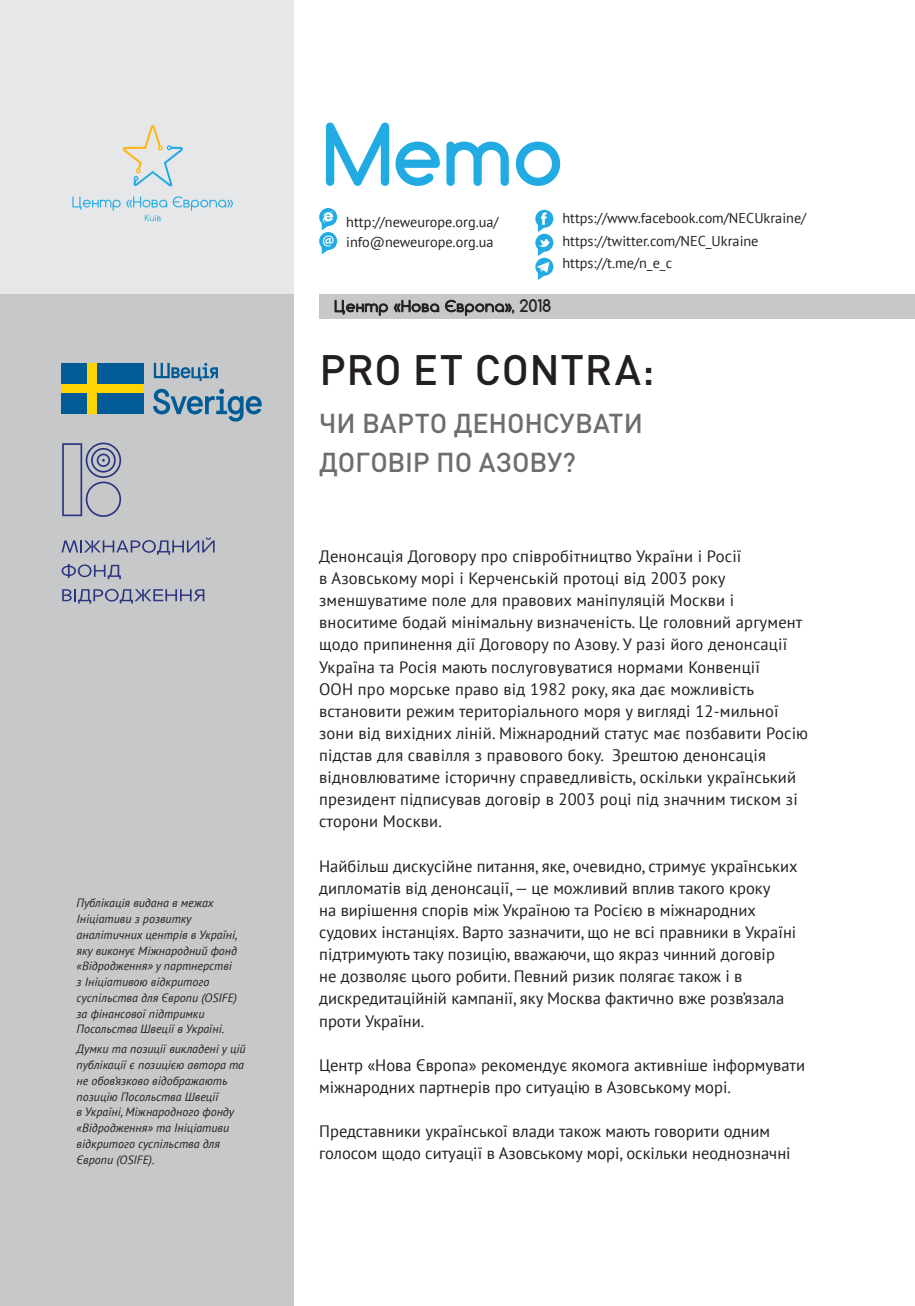
<style>
.page{position:relative;width:915px;height:1306px;background:#fff}
.page>*{position:absolute;margin:0;border:0;box-sizing:border-box;transform-origin:0 0}
.t1{font:700 81px "Comfortaa";color:#22abe2}
.Заголовок{font:500 42px "DIN Pro";letter-spacing:.015em;color:#231f20}
.Подгаз_серый{font:500 27px/39px "DIN Pro";letter-spacing:-.005em;color:#6c6d70}
.основной_текст{font:16.5px/22px "PT Sans";color:#231f20}
.t2{font:700 16.5px "Comfortaa";color:#231f20}
.основной_текст-2{font:14.25px "PT Sans";color:#231f20}
.footnote_text{font:italic 12px/15.8px "PT Sans";color:#231f20}
</style>
<div class="page">
<div style="left:0;top:0;width:293px;height:319px;background:#e6e7e9"></div>
<div style="left:319px;top:294px;width:595px;height:24px;background:#c7c8ca"></div>
<svg style="left:319px;top:208px;width:18px;height:46px"></svg>
<svg style="left:334px;top:300px;width:105px;height:16px"></svg>
<svg style="left:445px;top:300px;width:66px;height:16px"></svg>
<div style="left:0;top:294px;width:293px;height:1011px;background:#c7c8ca"></div>
<svg style="left:122px;top:124px;width:61px;height:63px"></svg>
<svg style="left:72px;top:196px;width:95px;height:25px"></svg>
<svg style="left:173px;top:196px;width:60px;height:15px"></svg>
<svg style="left:535px;top:210px;width:18px;height:70px"></svg>
<svg style="left:153px;top:389px;width:109px;height:32px"></svg>
<svg style="left:61px;top:363px;width:82px;height:51px"></svg>
<div style="left:61px;top:363px;width:26px;height:20px;background:#005b97"></div>
<div style="left:97px;top:363px;width:46px;height:20px;background:#005b97"></div>
<div style="left:61px;top:393px;width:26px;height:21px;background:#005b97"></div>
<div style="left:97px;top:393px;width:46px;height:21px;background:#005b97"></div>
<svg style="left:154px;top:363px;width:64px;height:18px"></svg>
<svg style="left:61px;top:537px;width:153px;height:18px"></svg>
<svg style="left:61px;top:564px;width:60px;height:15px"></svg>
<svg style="left:62px;top:589px;width:142px;height:14px"></svg>
<svg style="left:62px;top:442px;width:59px;height:75px"></svg>
<p class="footnote_text" style="left:77px;top:895px;width:162px">Публікація видана в межах<br>Ініціативи з розвитку аналітичних центрів в Україні, яку виконує Міжнародний фонд «Відродження» у партнерстві з Ініціативою відкритого суспільства для Європи (OSIFE) за фінансової підтримки<br>Посольства Швеції в Україні.</p>
<p class="footnote_text" style="left:77px;top:1041px;width:170px">Думки та позиції викладені у цій публікації є позицією автора та не обов’язково відображають позицію Посольства Швеції<br>в Україні, Міжнародного фонду «Відродження» та Ініціативи відкритого суспільства для<br>Європи (OSIFE).</p>
<p class="t1" style="left:322px;top:104px;width:242px">Memo</p>
<p class="основной_текст-2" style="left:346px;top:213px;width:154px">http://neweurope.org.ua/</p>
<p class="основной_текст-2" style="left:346px;top:233px;width:149px">info@neweurope.org.ua</p>
<p class="t2" style="left:511px;top:296px;width:41px">, 2018</p>
<p class="основной_текст-2" style="left:562px;top:209px;width:245px">https://www.facebook.com/NECUkraine/</p>
<p class="основной_текст-2" style="left:562px;top:231px;width:197px">https://twitter.com/NEC_Ukraine</p>
<p class="основной_текст-2" style="left:562px;top:254px;width:111px">https://t.me/n_e_c</p>
<p class="Заголовок" style="left:319px;top:341px;width:336px">PRO ET CONTRA:</p>
<p class="Подгаз_серый" style="left:319px;top:402px;width:325px">ЧИ ВАРТО ДЕНОНСУВАТИ<br>ДОГОВІР ПО АЗОВУ?</p>
<p class="основной_текст" style="left:319px;top:544px;width:490px">Денонсація Договору про співробітництво України і Росії<br>в Азовському морі і Керченській протоці від 2003 року зменшуватиме поле для правових маніпуляцій Москви і вноситиме бодай мінімальну визначеність. Це головний аргумент щодо припинення дії Договору по Азову. У разі його денонсації Україна та Росія мають послуговуватися нормами Конвенції<br>ООН про морське право від 1982 року, яка дає можливість встановити режим територіального моря у вигляді 12-мильної зони від вихідних ліній. Міжнародний статус має позбавити Росію підстав для свавілля з правового боку. Зрештою денонсація відновлюватиме історичну справедливість, оскільки український президент підписував договір в 2003 році під значним тиском зі сторони Москви.</p>
<p class="основной_текст" style="left:319px;top:854px;width:479px">Найбільш дискусійне питання, яке, очевидно, стримує українських дипломатів від денонсації, — це можливий вплив такого кроку<br>на вирішення спорів між Україною та Росією в міжнародних судових інстанціях. Варто зазначити, що не всі правники в Україні підтримують таку позицію, вважаючи, що якраз чинний договір<br>не дозволяє цього робити. Певний ризик полягає також і в дискредитаційній кампанії, яку Москва фактично вже розв’язала проти України.</p>
<p class="основной_текст" style="left:319px;top:1053px;width:487px">Центр «Нова Європа» рекомендує якомога активніше інформувати міжнародних партнерів про ситуацію в Азовському морі.</p>
<p class="основной_текст" style="left:319px;top:1119px;width:473px">Представники української влади також мають говорити одним голосом щодо ситуації в Азовському морі, оскільки неоднозначні</p>
</div>
